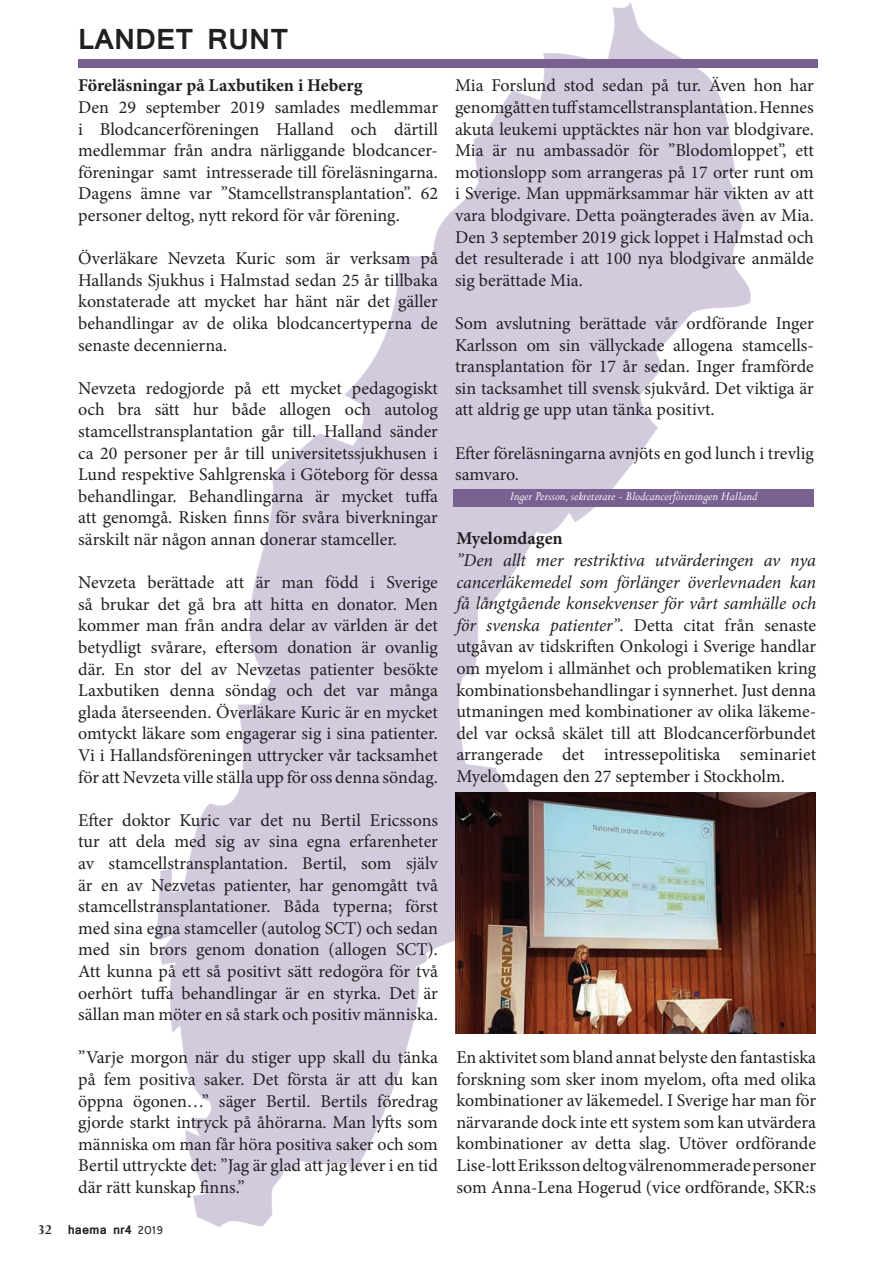
<style>
.page{position:relative;width:893px;height:1263px;background:#fff}
.page>*{position:absolute;margin:0;border:0;box-sizing:border-box;transform-origin:0 0}
.t1{font:700 27.3px "Mangal";color:#231f20}
.t2{font:18px/21.6px "Minion Pro";color:#231f20;text-align:justify}
.t3{font:700 18px "Minion Pro";letter-spacing:-.005em;color:#231f20}
.t4{font:700 15px "Perpetua";color:#231f20}
.t5{font:italic 13.5px "Perpetua";color:#fff}
.t6{font:700 12px "Mangal";color:#231f20}
.s1{font-weight:400}
.s2{font-style:italic}
</style>
<div class="page">
<img style="left:157px;top:2px;width:659px;height:1225px">
<div style="left:453px;top:489px;width:360px;height:18px;background:#786091"></div>
<img style="left:455px;top:793px;width:361px;height:241px">
<div style="left:78px;top:59px;width:394px;height:9px;background:#786091"></div>
<div style="left:424px;top:59px;width:394px;height:9px;background:#786091"></div>
<h1 class="t1" style="left:78px;top:14px;width:212px">LANDET RUNT</h1>
<p class="t3" style="left:78px;top:73px;width:286px">Föreläsningar på Laxbutiken i Heberg</p>
<p class="t2" style="left:78px;top:96px;width:361px">Den 29 september 2019 samlades medlemmar i Blodcancerföreningen Halland och därtill medlemmar från andra närliggande blodcancer&shy;föreningar samt intresserade till föreläsningarna.<br>Dagens ämne var ”Stamcellstransplantation”. 62 personer deltog, nytt rekord för vår förening.</p>
<p class="t2" style="left:78px;top:248px;width:361px">Överläkare Nevzeta Kuric som är verksam på Hallands Sjukhus i Halmstad sedan 25 år tillbaka konstaterade att mycket har hänt när det gäller behandlingar av de olika blodcancertyperna de senaste decennierna.</p>
<p class="t2" style="left:78px;top:377px;width:361px">Nevzeta redogjorde på ett mycket pedagogiskt och bra sätt hur både allogen och autolog stamcellstransplantation går till. Halland sänder ca 20 personer per år till universitetssjukhusen i Lund respektive Sahlgrenska i Göteborg för dessa behandlingar. Behandlingarna är mycket tuffa att genomgå. Risken finns för svåra biverkningar särskilt när någon annan donerar stamceller.</p>
<p class="t2" style="left:78px;top:572px;width:361px">Nevzeta berättade att är man född i Sverige så brukar det gå bra att hitta en donator. Men kommer man från andra delar av världen är det betydligt svårare, eftersom donation är ovanlig där. En stor del av Nevzetas patienter besökte Laxbutiken denna söndag och det var många glada återseenden. Överläkare Kuric är en mycket omtyckt läkare som engagerar sig i sina patienter.<br>Vi i Hallandsföreningen uttrycker vår tacksamhet för att Nevzeta ville ställa upp för oss denna söndag.</p>
<p class="t2" style="left:78px;top:809px;width:361px">Efter doktor Kuric var det nu Bertil Ericssons tur att dela med sig av sina egna erfarenheter av stamcellstransplantation. Bertil, som själv är en av Nezvetas patienter, har genomgått två stamcellstransplantationer. Båda typerna; först med sina egna stamceller (autolog SCT) och sedan med sin brors genom donation (allogen SCT).<br>Att kunna på ett så positivt sätt redogöra för två oerhört tuffa behandlingar är en styrka. Det är sällan man möter en så stark och positiv människa.</p>
<p class="t2" style="left:78px;top:1047px;width:361px">”Varje morgon när du stiger upp skall du tänka på fem positiva saker. Det första är att du kan öppna ögonen…” säger Bertil. Bertils föredrag gjorde starkt intryck på åhörarna. Man lyfts som människa om man får höra positiva saker och som Bertil uttryckte det: ”Jag är glad att jag lever i en tid där rätt kunskap finns.”</p>
<p class="t4" style="left:38px;top:1220px;width:15px">32</p>
<p class="t6" style="left:68px;top:1219px;width:97px">haema nr4 <span class="s1">2019</span></p>
<p class="t2" style="left:455px;top:75px;width:360px">Mia Forslund stod sedan på tur. Även hon har genomgått en tuff stamcellstransplantation. Hennes akuta leukemi upptäcktes när hon var blodgivare.<br>Mia är nu ambassadör för ”Blodomloppet”, ett motionslopp som arrangeras på 17 orter runt om i Sverige. Man uppmärksammar här vikten av att vara blodgivare. Detta poängterades även av Mia.<br>Den 3 september 2019 gick loppet i Halmstad och det resulterade i att 100 nya blodgivare anmälde sig berättade Mia.</p>
<p class="t2" style="left:455px;top:312px;width:360px">Som avslutning berättade vår ordförande Inger Karlsson om sin vällyckade allogena stamcells&shy;transplantation för 17 år sedan. Inger framförde sin tacksamhet till svensk sjukvård. Det viktiga är att aldrig ge upp utan tänka positivt.</p>
<p class="t2" style="left:455px;top:442px;width:360px">Efter föreläsningarna avnjöts en god lunch i trevlig samvaro.</p>
<p class="t5" style="left:510px;top:488px;width:249px">Inger Persson, sekreterare - Blodcancerföreningen Halland</p>
<p class="t3" style="left:456px;top:526px;width:108px">Myelomdagen</p>
<p class="t2" style="left:456px;top:550px;width:361px"><span class="s2">”Den allt mer restriktiva utvärderingen av nya cancerläkemedel som förlänger överlevnaden kan få långtgående konsekvenser för vårt samhälle och för svenska patienter”</span>. Detta citat från senaste utgåvan av tidskriften Onkologi i Sverige handlar om myelom i allmänhet och problematiken kring kombinationsbehandlingar i synnerhet. Just denna utmaningen med kombinationer av olika läkeme&shy;del var också skälet till att Blodcancerförbundet arrangerade det intressepolitiska seminariet Myelomdagen den 27 september i Stockholm.</p>
<p class="t2" style="left:456px;top:1046px;width:361px">En aktivitet som bland annat belyste den fantastiska forskning som sker inom myelom, ofta med olika kombinationer av läkemedel. I Sverige har man för närvarande dock inte ett system som kan utvärdera kombinationer av detta slag. Utöver ordförande Lise-lott Eriksson deltog välrenommerade personer som Anna-Lena Hogerud (vice ordförande, SKR:s</p>
</div>
